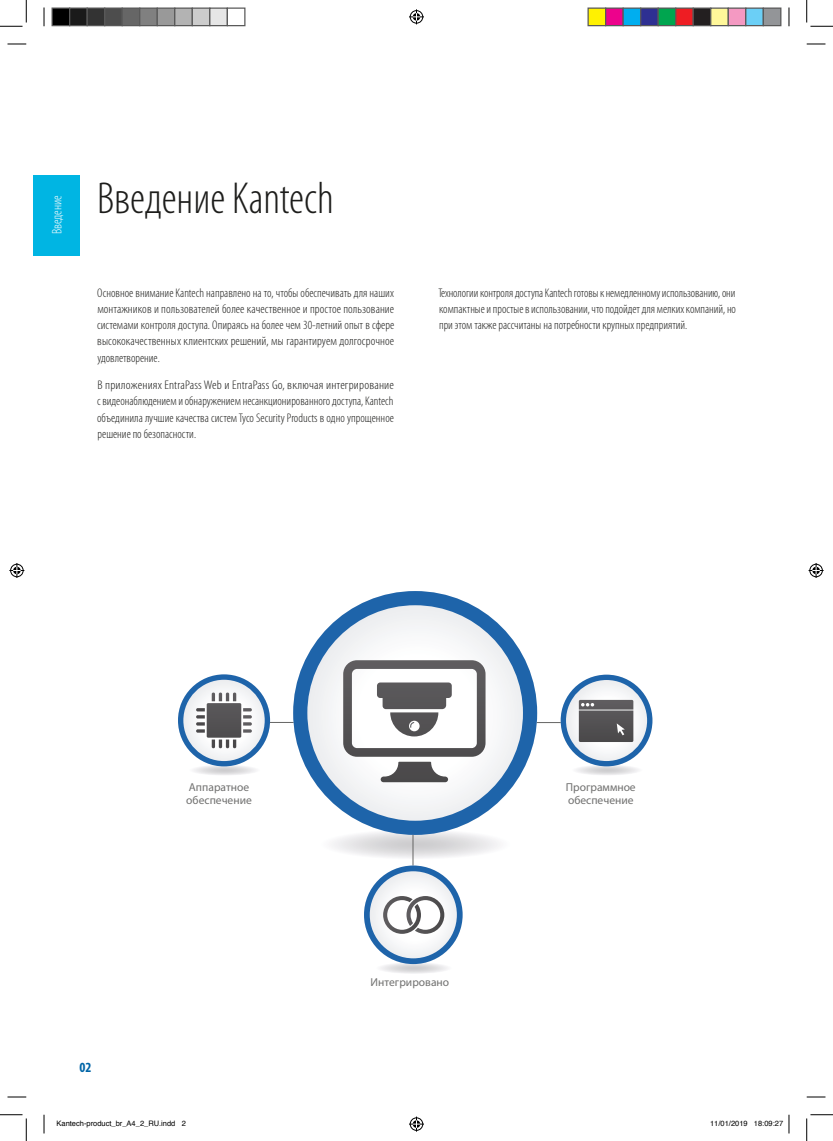
<style>
.page{position:relative;width:833px;height:1141px;background:#fff}
.page>*{position:absolute;margin:0;border:0;box-sizing:border-box;transform-origin:0 0}
.t1{font:300 condensed 45px "Myriad Pro";color:#1d1d1b}
.t2{font:700 condensed 14px "Myriad Pro";color:#0065a7}
.t3{font:300 condensed 13.75px "Myriad Pro";color:#fff}
.t4{font:300 condensed 12.5px/16.2px "Myriad Pro";color:#1d1d1b;text-align:justify}
.t5{font:300 condensed 12.5px/16.2px "Myriad Pro";color:#1d1d1b;text-align:justify;scale:1.09 1}
.t6{font:11.5px/13.9px "Myriad Pro";color:#70706f}
.t7{font:7.5px "Helvetica";color:#000}
</style>
<div class="page">
<hr style="left:200px;top:722px;width:104px;height:1px;background:#646463">
<hr style="left:529px;top:722px;width:84px;height:1px;background:#646463">
<svg style="left:178px;top:674px;width:92px;height:101px"></svg>
<svg style="left:560px;top:674px;width:92px;height:101px"></svg>
<svg style="left:333px;top:834px;width:165px;height:25px"></svg>
<svg style="left:293px;top:591px;width:244px;height:243px"></svg>
<svg style="left:343px;top:660px;width:142px;height:122px"></svg>
<hr style="left:412px;top:834px;width:1px;height:38px;background:#646463">
<svg style="left:364px;top:865px;width:98px;height:108px"></svg>
<div style="left:33px;top:175px;width:46px;height:80px;background:#00b5e3"></div>
<svg style="left:8px;top:43px;width:18px;height:2px"></svg>
<svg style="left:806px;top:43px;width:19px;height:2px"></svg>
<svg style="left:8px;top:1096px;width:18px;height:1px"></svg>
<svg style="left:806px;top:1096px;width:19px;height:1px"></svg>
<svg style="left:43px;top:8px;width:2px;height:18px"></svg>
<svg style="left:43px;top:1114px;width:2px;height:19px"></svg>
<svg style="left:788px;top:8px;width:1px;height:18px"></svg>
<svg style="left:0;top:0;width:27px;height:27px"></svg>
<svg style="left:0;top:1114px;width:27px;height:26px"></svg>
<svg style="left:806px;top:0;width:26px;height:27px"></svg>
<svg style="left:806px;top:1114px;width:26px;height:26px"></svg>
<svg style="left:409px;top:9px;width:15px;height:15px"></svg>
<svg style="left:409px;top:1116px;width:15px;height:15px"></svg>
<svg style="left:9px;top:563px;width:15px;height:15px"></svg>
<svg style="left:808px;top:563px;width:15px;height:15px"></svg>
<div style="left:52px;top:8px;width:18px;height:18px;background:#000"></div>
<div style="left:51px;top:7px;width:19px;height:19px;border:1px solid #595959"></div>
<div style="left:70px;top:8px;width:17px;height:18px;background:#1a1a1a"></div>
<div style="left:69px;top:7px;width:19px;height:19px;border:1px solid #595959"></div>
<div style="left:87px;top:8px;width:18px;height:18px;background:#333"></div>
<div style="left:86px;top:7px;width:19px;height:19px;border:1px solid #595959"></div>
<div style="left:105px;top:8px;width:17px;height:18px;background:#4d4d4d"></div>
<div style="left:104px;top:7px;width:19px;height:19px;border:1px solid #595959"></div>
<div style="left:122px;top:8px;width:18px;height:18px;background:#666"></div>
<div style="left:121px;top:7px;width:19px;height:19px;border:1px solid #595959"></div>
<div style="left:140px;top:8px;width:17px;height:18px;background:#808080"></div>
<div style="left:139px;top:7px;width:19px;height:19px;border:1px solid #595959"></div>
<div style="left:157px;top:8px;width:18px;height:18px;background:#999"></div>
<div style="left:156px;top:7px;width:19px;height:19px;border:1px solid #595959"></div>
<div style="left:175px;top:8px;width:17px;height:18px;background:#b3b3b3"></div>
<div style="left:174px;top:7px;width:19px;height:19px;border:1px solid #595959"></div>
<div style="left:192px;top:8px;width:18px;height:18px;background:#ccc"></div>
<div style="left:191px;top:7px;width:19px;height:19px;border:1px solid #595959"></div>
<div style="left:210px;top:8px;width:17px;height:18px;background:#e6e6e6"></div>
<div style="left:209px;top:7px;width:19px;height:19px;border:1px solid #595959"></div>
<div style="left:226px;top:7px;width:19px;height:19px;border:1px solid #595959"></div>
<div style="left:587px;top:8px;width:18px;height:18px;background:#fff101"></div>
<div style="left:587px;top:7px;width:19px;height:19px;border:1px solid #595959"></div>
<div style="left:605px;top:8px;width:17px;height:18px;background:#ed028c"></div>
<div style="left:604px;top:7px;width:19px;height:19px;border:1px solid #595959"></div>
<div style="left:622px;top:8px;width:18px;height:18px;background:#00aeef"></div>
<div style="left:622px;top:7px;width:19px;height:19px;border:1px solid #595959"></div>
<div style="left:640px;top:8px;width:17px;height:18px;background:#2e3092"></div>
<div style="left:639px;top:7px;width:19px;height:19px;border:1px solid #595959"></div>
<div style="left:657px;top:8px;width:18px;height:18px;background:#00a54f"></div>
<div style="left:657px;top:7px;width:19px;height:19px;border:1px solid #595959"></div>
<div style="left:675px;top:8px;width:17px;height:18px;background:#ee1d23"></div>
<div style="left:674px;top:7px;width:19px;height:19px;border:1px solid #595959"></div>
<div style="left:692px;top:8px;width:18px;height:18px;background:#231f20"></div>
<div style="left:692px;top:7px;width:19px;height:19px;border:1px solid #595959"></div>
<div style="left:710px;top:8px;width:17px;height:18px;background:#fff79a"></div>
<div style="left:709px;top:7px;width:19px;height:19px;border:1px solid #595959"></div>
<div style="left:727px;top:8px;width:18px;height:18px;background:#f499c2"></div>
<div style="left:727px;top:7px;width:19px;height:19px;border:1px solid #595959"></div>
<div style="left:745px;top:8px;width:17px;height:18px;background:#6bcff6"></div>
<div style="left:744px;top:7px;width:19px;height:19px;border:1px solid #595959"></div>
<div style="left:762px;top:8px;width:18px;height:18px;background:#939598"></div>
<div style="left:762px;top:7px;width:19px;height:19px;border:1px solid #595959"></div>
<svg style="left:788px;top:1114px;width:1px;height:19px"></svg>
<p class="t3" style="left:50px;top:234px;width:41px;rotate:-90deg">Введение</p>
<h1 class="t1" style="left:97px;top:174px;width:238px">Введение Kantech</h1>
<p class="t4" style="left:97px;top:284px;width:298px">Основное внимание Kantech направлено на то, чтобы обеспечивать для наших монтажников и пользователей более качественное и простое пользование системами контроля доступа. Опираясь на более чем 30-летний опыт в сфере высококачественных клиентских решений, мы гарантируем долгосрочное удовлетворение.</p>
<p class="t5" style="left:97px;top:377px;width:274px">В приложениях EntraPass Web и EntraPass Go, включая интегрирование свидеонаблюдением иобнаружением несанкционированного доступа, Kantech объединила лучшие качества систем Tyco Security Products в одно упрощенное решение по безопасности.</p>
<p class="t4" style="left:438px;top:284px;width:299px">Технологии контроля доступа Kantech готовы к немедленному использованию, они компактные ипростые в использовании, что подойдет для мелких компаний, но при этом также рассчитаны на потребности крупных предприятий.</p>
<p class="t2" style="left:79px;top:1058px;width:13px">02</p>
<p class="t6" style="left:186px;top:779px;width:67px">Аппаратное обеспечение</p>
<p class="t6" style="left:565px;top:779px;width:71px">Программное обеспечение</p>
<p class="t6" style="left:370px;top:974px;width:80px">Интегрировано</p>
<p class="t7" style="left:56px;top:1117px;width:131px">Kantech-product_br_A4_2_RU.indd 2</p>
<p class="t7" style="left:709px;top:1117px;width:74px">11/01/2019 18:09:27</p>
</div>
